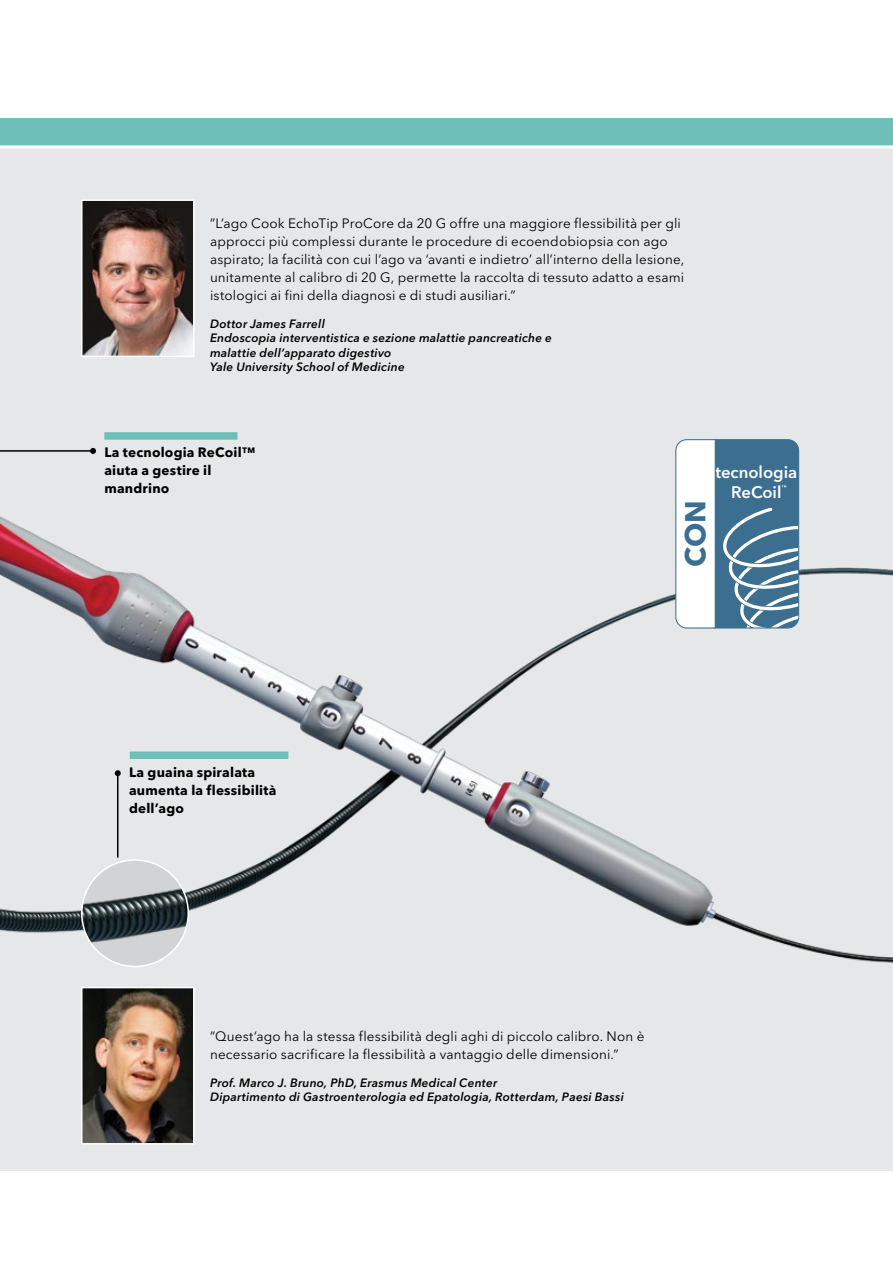
<style>
.page{position:relative;width:893px;height:1263px;background:#fff}
.page>*{position:absolute;margin:0;border:0;box-sizing:border-box;transform-origin:0 0}
.t1{font:700 28.65px "Avenir Next LT Pro";color:#3b6e8f}
.t2{font:600 16.65px/20px "Avenir Next LT Pro";color:#fff;text-align:center}
.t3{font:13.5px/18px "Avenir Next LT Pro";letter-spacing:.01em;color:#000}
.t4{font:700 13.5px/18px "Avenir Next LT Pro";letter-spacing:.015em;color:#000}
.t5{font:italic 600 12px/14.4px "Avenir Next LT Pro";letter-spacing:.015em;color:#000}
</style>
<div class="page">
<div style="left:0;top:118px;width:893px;height:27px;background:#6dbfb7"></div>
<div style="left:0;top:148px;width:893px;height:1023px;background:#e6e7e8"></div>
<img style="left:0;top:432px;width:893px;height:535px">
<svg style="left:675px;top:439px;width:124px;height:189px;background:#88a7bb"></svg>
<hr style="left:0;top:450px;width:93px;height:2px;background:#000">
<svg style="left:90px;top:448px;width:6px;height:6px"></svg>
<hr style="left:117px;top:773px;width:1px;height:84px;background:#000">
<svg style="left:115px;top:770px;width:6px;height:6px"></svg>
<img style="left:81px;top:987px;width:114px;height:158px">
<img style="left:81px;top:199px;width:114px;height:158px">
<img style="left:82px;top:860px;width:106px;height:106px;border-radius:53px">
<div style="left:81px;top:859px;width:108px;height:108px;border:2px solid #fff;border-radius:50%"></div>
<div style="left:104px;top:432px;width:133px;height:8px;background:#6dbfb7"></div>
<div style="left:130px;top:751px;width:158px;height:8px;background:#6dbfb7"></div>
<p class="t3" style="left:210px;top:214px;width:476px">”L’ago Cook EchoTip ProCore da 20 G offre una maggiore flessibilità per gli approcci più complessi durante le procedure di ecoendobiopsia con ago aspirato; la facilità con cui l’ago va ‘avanti e indietro’ all’interno della lesione, unitamente al calibro di 20 G, permette la raccolta di tessuto adatto a esami istologici ai fini della diagnosi e di studi ausiliari.”</p>
<p class="t5" style="left:210px;top:316px;width:343px">Dottor James Farrell<br>Endoscopia interventistica e sezione malattie pancreatiche e malattie dell’apparato digestivo<br>Yale University School of Medicine</p>
<p class="t4" style="left:104px;top:444px;width:152px">La tecnologia ReCoil™ aiuta a gestire il mandrino</p>
<h1 class="t1" style="left:678px;top:567px;width:68px;rotate:-90deg">CON</h1>
<p class="t2" style="left:715px;top:462px;width:83px">tecnologia<br>ReCoil</p>
<p class="t4" style="left:129px;top:763px;width:149px">La guaina spiralata aumenta la flessibilità dell’ago</p>
<p class="t3" style="left:210px;top:1027px;width:436px">”Quest’ago ha la stessa flessibilità degli aghi di piccolo calibro. Non è necessario sacrificare la flessibilità a vantaggio delle dimensioni.”</p>
<p class="t5" style="left:210px;top:1075px;width:415px">Prof. Marco J. Bruno, PhD, Erasmus Medical Center<br>Dipartimento di Gastroenterologia ed Epatologia, Rotterdam, Paesi Bassi</p>
</div>
